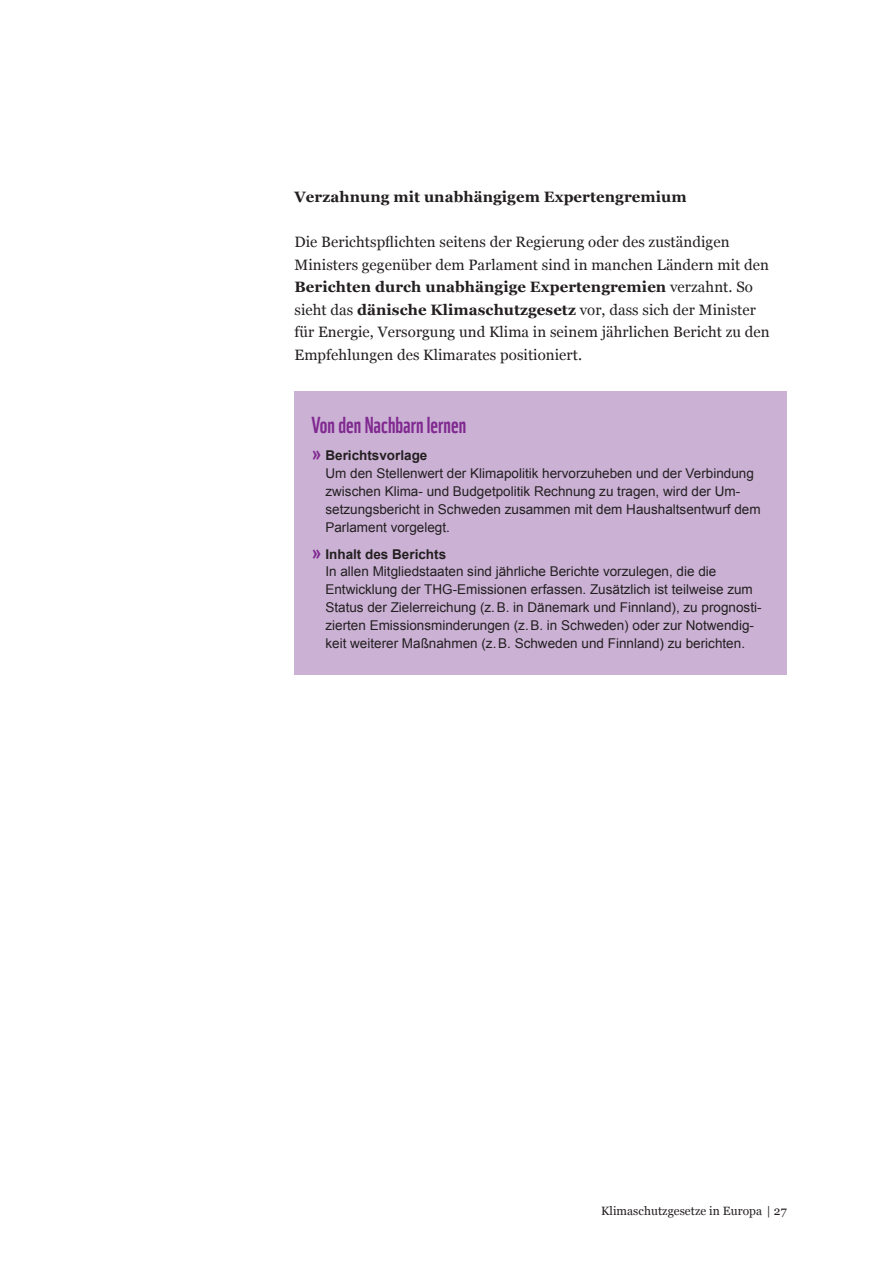
<style>
.page{position:relative;width:893px;height:1263px;background:#fff}
.page>*{position:absolute;margin:0;border:0;box-sizing:border-box;transform-origin:0 0}
.t1{font:22.5px "WWF";color:#802990}
.t2{font:15px/22.5px "Georgia";letter-spacing:.005em;color:#231f20}
.t3{font:700 15px "Georgia";letter-spacing:.005em;color:#231f20}
.t4{font:13.5px/18px "Arial";color:#231f20}
.t5{font:12px "Georgia";letter-spacing:.005em;color:#231f20}
.s1{font-weight:700}
.s2{font-family:"WWF";font-size:22.5px;color:#802990}
</style>
<div class="page">
<div style="left:294px;top:391px;width:493px;height:284px;background:#cbb2d5"></div>
<p class="t3" style="left:294px;top:186px;width:394px">Verzahnung mit unabhängigem Expertengremium</p>
<p class="t2" style="left:294px;top:230px;width:477px">Die Berichtspflichten seitens der Regierung oder des zuständigen Ministers gegenüber dem Parlament sind in manchen Ländern mit den <span class="s1">Berichten durch unabhängige Expertengremien</span> verzahnt. So sieht das <span class="s1">dänische Klimaschutzgesetz</span> vor, dass sich der Minister für Energie, Versorgung und Klima in seinem jährlichen Bericht zu den Empfehlungen des Klimarates positioniert.</p>
<h1 class="t1" style="left:311px;top:408px;width:156px">Von den Nachbarn lernen</h1>
<p class="t4" style="left:325px;top:446px;width:437px;text-indent:-14px"><span class="s2">»</span> <span class="s1">Berichtsvorlage<br></span>Um den Stellenwert der Klimapolitik hervorzuheben und der Verbindung zwischen Klima- und Budgetpolitik Rechnung zu tragen, wird der Um&shy;setzungsbericht in Schweden zusammen mit dem Haushaltsentwurf dem Parlament vorgelegt.</p>
<p class="t4" style="left:325px;top:545px;width:437px;text-indent:-14px"><span class="s2">»</span> <span class="s1">Inhalt des Berichts<br></span>In allen Mitgliedstaaten sind jährliche Berichte vorzulegen, die die Entwicklung der THG-Emissionen erfassen. Zusätzlich ist teilweise zum Status der Zielerreichung (z.B. in Dänemark und Finnland), zu prognosti&shy;zierten Emissionsminderungen (z.B. in Schweden) oder zur Notwendig&shy;keit weiterer Maßnahmen (z.B. Schweden und Finnland) zu berichten.</p>
<p class="t5" style="left:601px;top:1202px;width:187px">Klimaschutzgesetze in Europa | 27</p>
</div>
